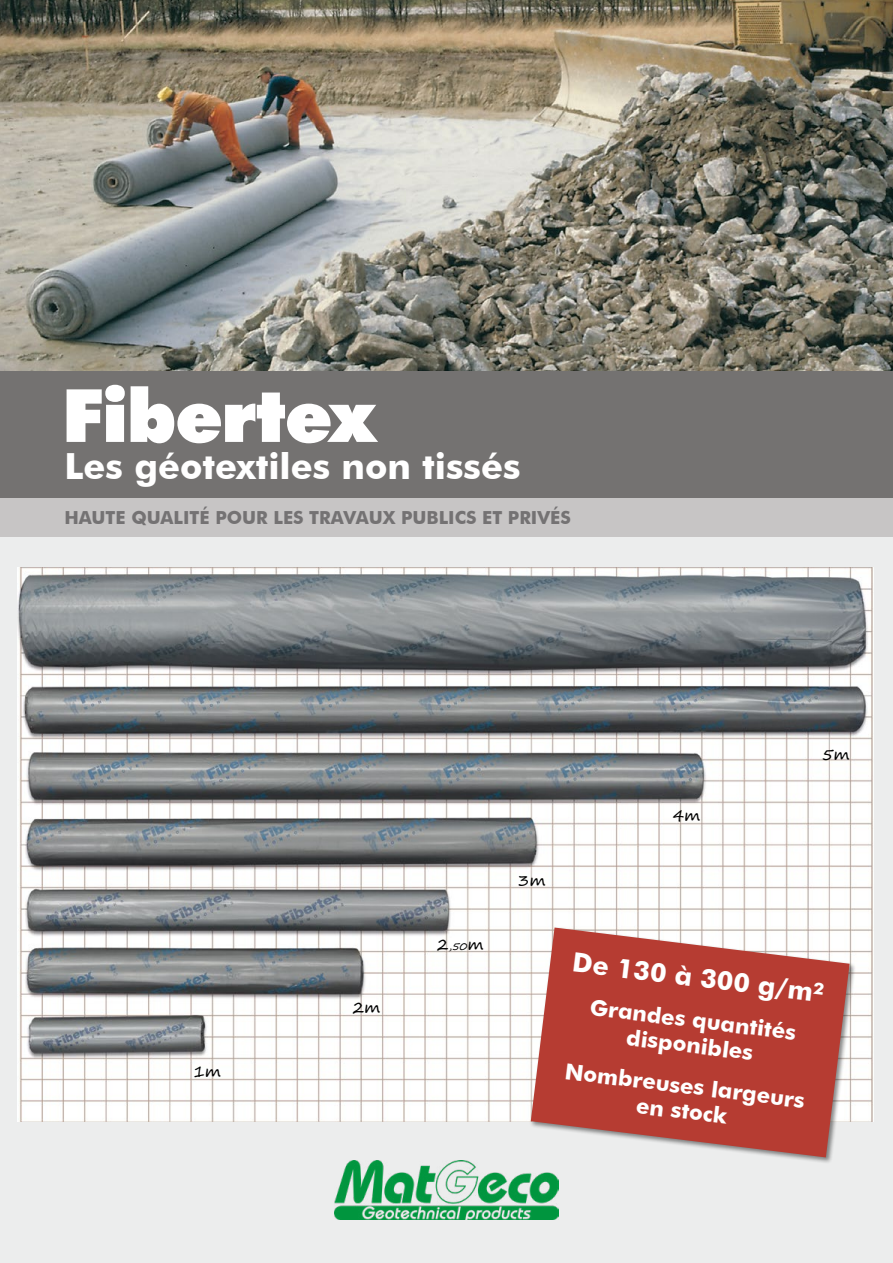
<style>
.page{position:relative;width:893px;height:1263px;background:#fff}
.page>*{position:absolute;margin:0;border:0;box-sizing:border-box;transform-origin:0 0}
.t1{font:900 73.5px "Futura BT";letter-spacing:-.02em;color:#fff}
.t2{font:700 36px "Futura BT";color:#fff}
.t3{font:700 26.55px "Futura BT";color:#fff}
.t4{font:700 22.05px/25.2px "Futura BT";color:#fff;text-align:center}
.t5{font:700 18px "Futura BT";color:#747273}
.t6{font:15.75px "Segoe Print";color:#000}
.t7{font:10.5px "Segoe Print";color:#000}
.s1{font-size:15.75px}
</style>
<div class="page">
<div style="left:0;top:518px;width:893px;height:745px;background:#eceded"></div>
<img style="left:18px;top:568px;width:855px;height:553px">
<div style="left:0;top:371px;width:893px;height:127px;background:#747271"></div>
<div style="left:0;top:498px;width:893px;height:39px;background:#c7c5c5"></div>
<img style="left:0;top:0;width:893px;height:371px">
<img style="left:334px;top:1160px;width:225px;height:59px">
<div style="left:530px;top:927px;width:327px;height:237px;background:#000;opacity:.46"></div>
<svg style="left:531px;top:927px;width:319px;height:230px;background:#c05f57"></svg>
<h1 class="t1" style="left:62px;top:371px;width:315px">Fibertex</h1>
<h2 class="t2" style="left:64px;top:445px;width:457px">Les géotextiles non tissés</h2>
<p class="t5" style="left:64px;top:507px;width:508px">HAUTE QUALITÉ POUR LES TRAVAUX PUBLICS ET PRIVÉS</p>
<p class="t6" style="left:518px;top:866px;width:29px">3m</p>
<p class="t6" style="left:673px;top:801px;width:29px">4m</p>
<p class="t6" style="left:822px;top:740px;width:29px">5m</p>
<p class="t6" style="left:193px;top:1057px;width:29px">1m</p>
<p class="t6" style="left:353px;top:993px;width:29px">2m</p>
<p class="t7" style="left:437px;top:937px;width:48px"><span class="s1">2</span>,50<span class="s1">m</span></p>
<p class="t3" style="left:575px;top:946px;width:255px;rotate:7deg">De 130 à 300 g/m²</p>
<p class="t4" style="left:592px;top:994px;width:209px;rotate:7deg">Grandes quantités disponibles</p>
<p class="t4" style="left:567px;top:1058px;width:243px;rotate:7deg">Nombreuses largeurs en stock</p>
</div>
